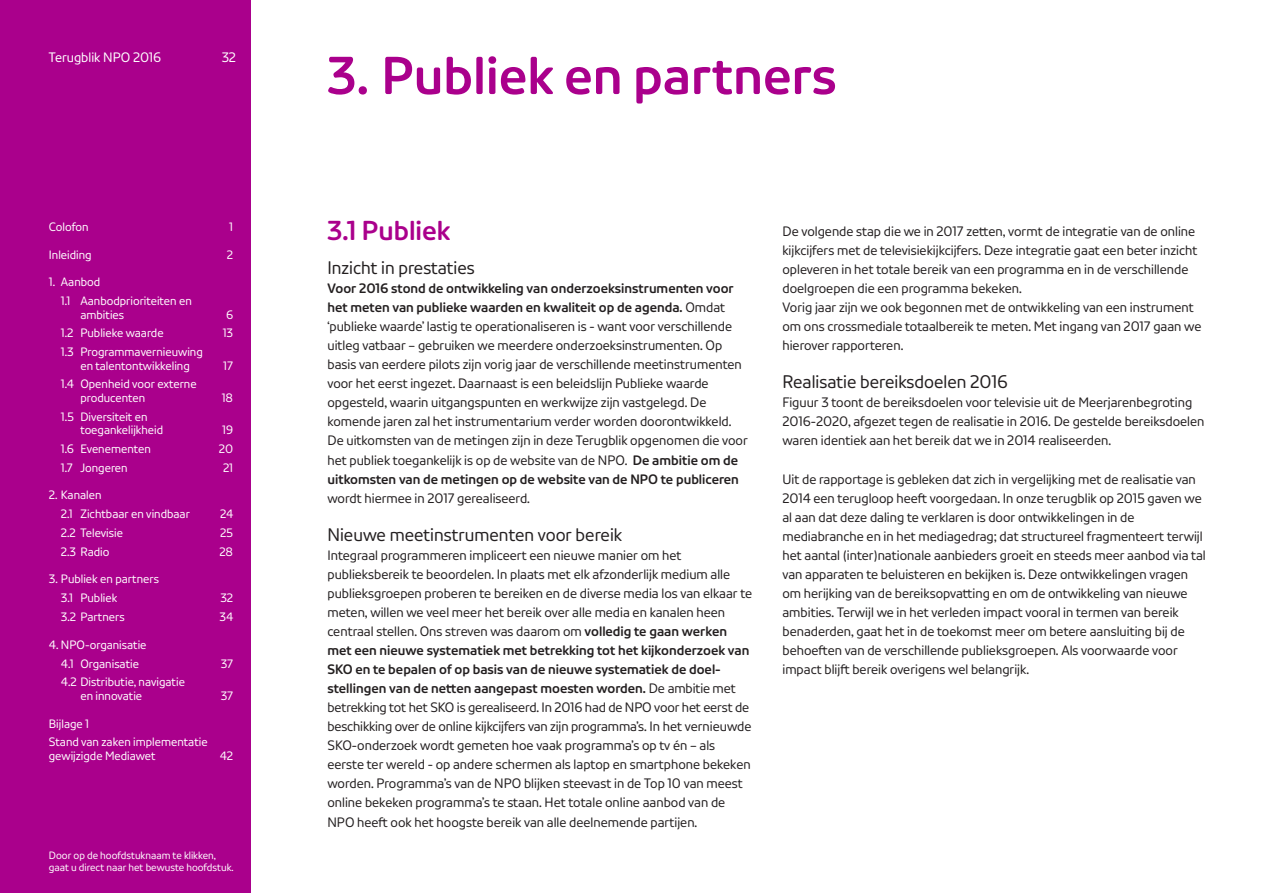
<style>
.page{position:relative;width:1263px;height:893px;background:#fff}
.page>*{position:absolute;margin:0;border:0;box-sizing:border-box;transform-origin:0 0}
.t1{font:700 52.5px "NPO Sans";color:#aa008c}
.t2{font:700 27px "NPO Sans";color:#aa008c}
.t3{font:18px "NPO Sans";color:#231f20}
.t4{font:13.5px/19px "NPO Sans";color:#231f20}
.t5{font:13.5px "NPO Sans";color:#fff}
.t6{font:12px/18.8px "NPO Sans";color:#fff}
.t7{font:10.5px/12px "NPO Sans";color:#fff}
.s1{font-weight:700}
</style>
<div class="page">
<div style="left:0;top:0;width:251px;height:893px;background:#aa008c"></div>
<p class="t5" style="left:49px;top:49px;width:114px">Terugblik NPO 2016</p>
<p class="t5" style="left:222px;top:49px;width:16px">32</p>
<p class="t6" style="left:49px;top:217px;width:41px">Colofon</p>
<p class="t6" style="left:229px;top:217px;width:5px">1</p>
<p class="t6" style="left:49px;top:245px;width:44px">Inleiding</p>
<p class="t6" style="left:227px;top:245px;width:8px">2</p>
<p class="t6" style="left:61px;top:273px;width:132px;text-indent:-12px">1. Aanbod<br>1.1 Aanbodprioriteiten en</p>
<p class="t6" style="left:80px;top:305px;width:45px">ambities</p>
<p class="t6" style="left:226px;top:305px;width:9px">6</p>
<p class="t6" style="left:61px;top:324px;width:104px">1.2 Publieke waarde</p>
<p class="t6" style="left:223px;top:324px;width:12px">13</p>
<p class="t6" style="left:61px;top:345px;width:143px;line-height:13.5px;text-align:center">1.3 Programmavernieuwing en talentontwikkeling</p>
<p class="t6" style="left:223px;top:356px;width:11px">17</p>
<p class="t6" style="left:80px;top:377px;width:118px;line-height:13.5px;text-indent:-20px">1.4 Openheid voor externe producenten</p>
<p class="t6" style="left:80px;top:409px;width:84px;line-height:13.5px;text-indent:-20px">1.5 Diversiteit en toegankelijkheid</p>
<p class="t6" style="left:222px;top:388px;width:13px">18</p>
<p class="t6" style="left:222px;top:420px;width:12px">19</p>
<p class="t6" style="left:61px;top:439px;width:91px">1.6 Evenementen</p>
<p class="t6" style="left:219px;top:439px;width:16px">20</p>
<p class="t6" style="left:61px;top:458px;width:68px">1.7 Jongeren</p>
<p class="t6" style="left:223px;top:458px;width:12px">21</p>
<p class="t6" style="left:61px;top:486px;width:131px;text-indent:-12px">2. Kanalen<br>2.1 Zichtbaar en vindbaar</p>
<p class="t6" style="left:220px;top:504px;width:15px">24</p>
<p class="t6" style="left:61px;top:523px;width:64px">2.2 Televisie</p>
<p class="t6" style="left:220px;top:523px;width:15px">25</p>
<p class="t6" style="left:61px;top:542px;width:50px">2.3 Radio</p>
<p class="t6" style="left:219px;top:542px;width:15px">28</p>
<p class="t6" style="left:61px;top:570px;width:100px;text-indent:-12px">3. Publiek en partners<br>3.1 Publiek</p>
<p class="t6" style="left:220px;top:588px;width:14px">32</p>
<p class="t6" style="left:61px;top:607px;width:65px">3.2 Partners</p>
<p class="t6" style="left:220px;top:607px;width:15px">34</p>
<p class="t6" style="left:49px;top:635px;width:99px;text-align:center">4. NPO-organisatie<br>4.1 Organisatie</p>
<p class="t6" style="left:221px;top:654px;width:14px">37</p>
<p class="t6" style="left:80px;top:675px;width:106px;line-height:13.5px;text-indent:-20px">4.2 Distributie, navigatie en innovatie</p>
<p class="t6" style="left:221px;top:686px;width:14px">37</p>
<p class="t6" style="left:49px;top:714px;width:160px">Bijlage 1<br>Stand van zaken implementatie</p>
<p class="t6" style="left:49px;top:746px;width:108px">gewijzigde Mediawet</p>
<p class="t6" style="left:220px;top:746px;width:15px">42</p>
<p class="t7" style="left:49px;top:849px;width:186px">Door op de hoofdstuknaam te klikken, gaat u direct naar het bewuste hoofdstuk.</p>
<p class="t1" style="left:327px;top:43px;width:510px">3. Publiek en partners</p>
<p class="t2" style="left:327px;top:214px;width:124px">3.1 Publiek</p>
<p class="t3" style="left:327px;top:256px;width:149px">Inzicht in prestaties</p>
<p class="t4" style="left:327px;top:278px;width:422px"><span class="s1">Voor 2016 stond de ontwikkeling van onderzoeksinstrumenten voor het meten van publieke waarden en kwaliteit op de agenda.</span> Omdat ‘publieke waarde’ lastig te operationaliseren is - want voor verschillende uitleg vatbaar – gebruiken we meerdere onderzoeksinstrumenten. Op basis van eerdere pilots zijn vorig jaar de verschillende meetinstrumenten voor het eerst ingezet. Daarnaast is een beleidslijn Publieke waarde opgesteld, waarin uitgangspunten en werkwijze zijn vastgelegd. De komende jaren zal het instrumentarium verder worden doorontwikkeld.<br>De uitkomsten van de metingen zijn in deze Terugblik opgenomen die voor het publiek toegankelijk is op de website van de NPO. <span class="s1">De ambitie om de uitkomsten van de metingen op de website van de NPO te publiceren </span>wordt hiermee in 2017 gerealiseerd.</p>
<p class="t3" style="left:327px;top:523px;width:296px">Nieuwe meetinstrumenten voor bereik</p>
<p class="t4" style="left:327px;top:545px;width:426px">Integraal programmeren impliceert een nieuwe manier om het publieksbereik te beoordelen. In plaats met elk afzonderlijk medium alle publieksgroepen proberen te bereiken en de diverse media los van elkaar te meten, willen we veel meer het bereik over alle media en kanalen heen centraal stellen. Ons streven was daarom om <span class="s1">volledig te gaan werken met een nieuwe systematiek met betrekking tot het kijkonderzoek van SKO en te bepalen of op basis van de nieuwe systematiek de doel&shy;stellingen van de netten aangepast moesten worden.</span> De ambitie met betrekking tot het SKO is gerealiseerd. In 2016 had de NPO voor het eerst de beschikking over de online kijkcijfers van zijn programma’s. In het vernieuwde SKO-onderzoek wordt gemeten hoe vaak programma’s op tv én – als eerste ter wereld - op andere schermen als laptop en smartphone bekeken worden. Programma’s van de NPO blijken steevast in de Top 10 van meest online bekeken programma’s te staan. Het totale online aanbod van de NPO heeft ook het hoogste bereik van alle deelnemende partijen.</p>
<p class="t4" style="left:782px;top:221px;width:417px">De volgende stap die we in 2017 zetten, vormt de integratie van de online kijkcijfers met de televisiekijkcijfers. Deze integratie gaat een beter inzicht opleveren in het totale bereik van een programma en in de verschillende doelgroepen die een programma bekeken.</p>
<p class="t4" style="left:782px;top:298px;width:421px">Vorig jaar zijn we ook begonnen met de ontwikkeling van een instrument om ons crossmediale totaalbereik te meten. Met ingang van 2017 gaan we hierover rapporteren.</p>
<p class="t3" style="left:782px;top:371px;width:227px">Realisatie bereiksdoelen 2016</p>
<p class="t4" style="left:782px;top:393px;width:424px">Figuur 3 toont de bereiksdoelen voor televisie uit de Meerjarenbegroting<br>2016-2020, afgezet tegen de realisatie in 2016. De gestelde bereiksdoelen waren identiek aan het bereik dat we in 2014 realiseerden.</p>
<p class="t4" style="left:782px;top:469px;width:425px">Uit de rapportage is gebleken dat zich in vergelijking met de realisatie van 2014 een terugloop heeft voorgedaan. In onze terugblik op 2015 gaven we al aan dat deze daling te verklaren is door ontwikkelingen in de mediabranche en in het mediagedrag; dat structureel fragmenteert terwijl het aantal (inter)nationale aanbieders groeit en steeds meer aanbod via tal van apparaten te beluisteren en bekijken is. Deze ontwikkelingen vragen om herijking van de bereiksopvatting en om de ontwikkeling van nieuwe ambities. Terwijl we in het verleden impact vooral in termen van bereik benaderden, gaat het in de toekomst meer om betere aansluiting bij de behoeften van de verschillende publieksgroepen. Als voorwaarde voor impact blijft bereik overigens wel belangrijk.</p>
</div>
